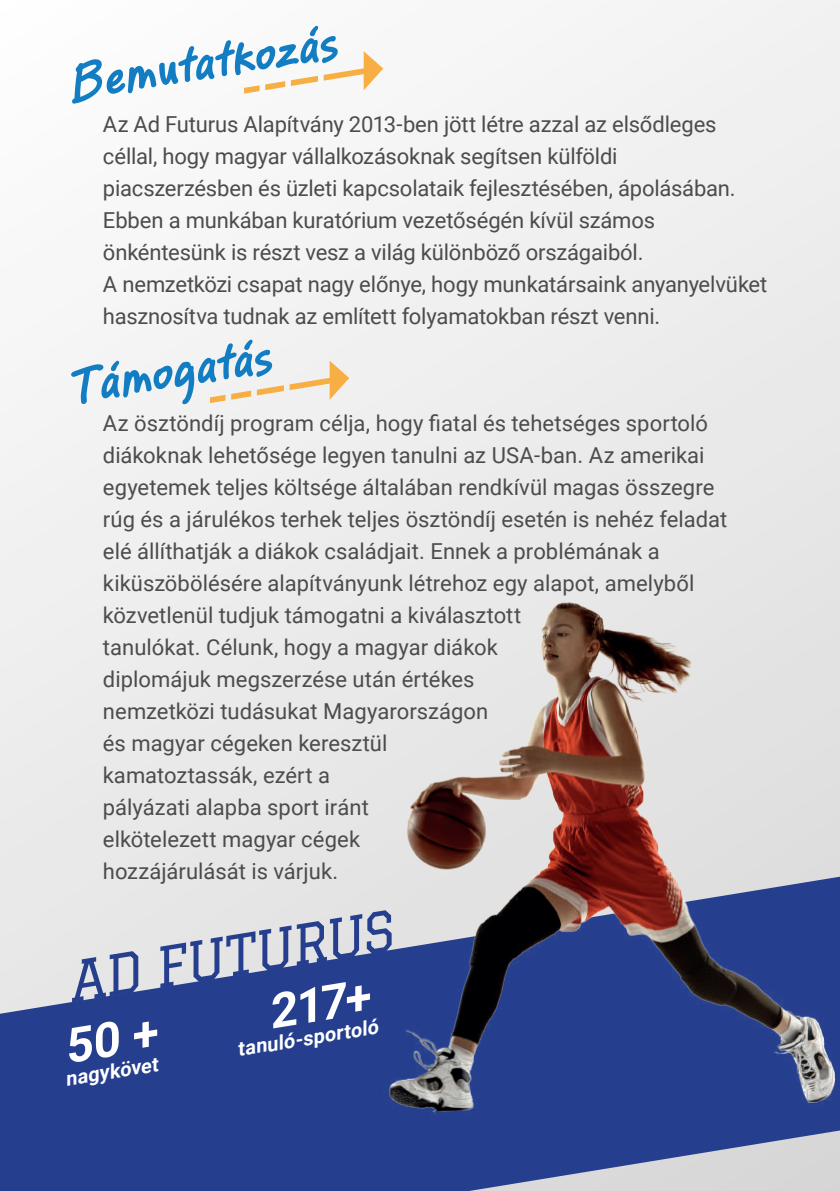
<style>
.page{position:relative;width:840px;height:1191px;background:#fff}
.page>*{position:absolute;margin:0;border:0;box-sizing:border-box;transform-origin:0 0}
.t1{font:italic 700 52px "PF Reminder Pro";color:#127dc2}
.t2{font:italic 700 48px "Roboto";color:#fff}
.t3{font:22px/32px "Roboto";color:#4b4c4d}
.t4{font:italic 700 20px "Roboto";color:#fff}
</style>
<div class="page">
<div style="left:0;top:0;width:839px;height:1191px;background:#f2f2f2"></div>
<svg style="left:0;top:1173px;width:839px;height:18px;background:#6878a9"></svg>
<img style="left:0;top:516px;width:839px;height:657px">
<svg style="left:72px;top:909px;width:319px;height:93px"></svg>
<svg style="left:244px;top:51px;width:139px;height:43px"></svg>
<svg style="left:210px;top:361px;width:139px;height:42px"></svg>
<div style="left:69px;top:1020px;width:88px;height:43px;background:#253f8e"></div>
<h1 class="t1" style="left:63px;top:51px;width:273px;rotate:-9deg">Bemutatkozás</h1>
<p class="t3" style="left:103px;top:108px;width:665px">Az Ad Futurus Alapítvány 2013-ben jött létre azzal az elsődleges céllal, hogy magyar vállalkozásoknak segítsen külföldi piacszerzésben és üzleti kapcsolataik fejlesztésében, ápolásában.<br>Ebben a munkában kuratórium vezetőségén kívül számos önkéntesünk is részt vesz a világ különböző országaiból.<br>A nemzetközi csapat nagy előnye, hogy munkatársaink anyanyelvüket hasznosítva tudnak az említett folyamatokban részt venni.</p>
<h1 class="t1" style="left:63px;top:355px;width:207px;rotate:-9deg">Támogatás</h1>
<p class="t3" style="left:103px;top:406px;width:625px">Az ösztöndíj program célja, hogy fiatal és tehetséges sportoló diákoknak lehetősége legyen tanulni az USA-ban. Az amerikai egyetemek teljes költsége általában rendkívül magas összegre rúg és a járulékos terhek teljes ösztöndíj esetén is nehéz feladat elé állíthatják a diákok családjait. Ennek a problémának a kiküszöbölésére alapítványunk létrehoz egy alapot, amelyből közvetlenül tudjuk támogatni a kiválasztott<br>tanulókat. Célunk, hogy a magyar diákok<br>diplomájuk megszerzése után értékes<br>nemzetközi tudásukat Magyarországon<br>és magyar cégeken keresztül<br>kamatoztassák, ezért a<br>pályázati alapba sport iránt<br>elkötelezett magyar cégek<br>hozzájárulását is várjuk.</p>
<p class="t4" style="left:63px;top:1064px;width:95px;rotate:-9deg">nagykövet</p>
<h2 class="t2" style="left:263px;top:978px;width:103px;rotate:-9deg">217+</h2>
<p class="t4" style="left:235px;top:1035px;width:143px;rotate:-9deg">tanuló-sportoló</p>
</div>
